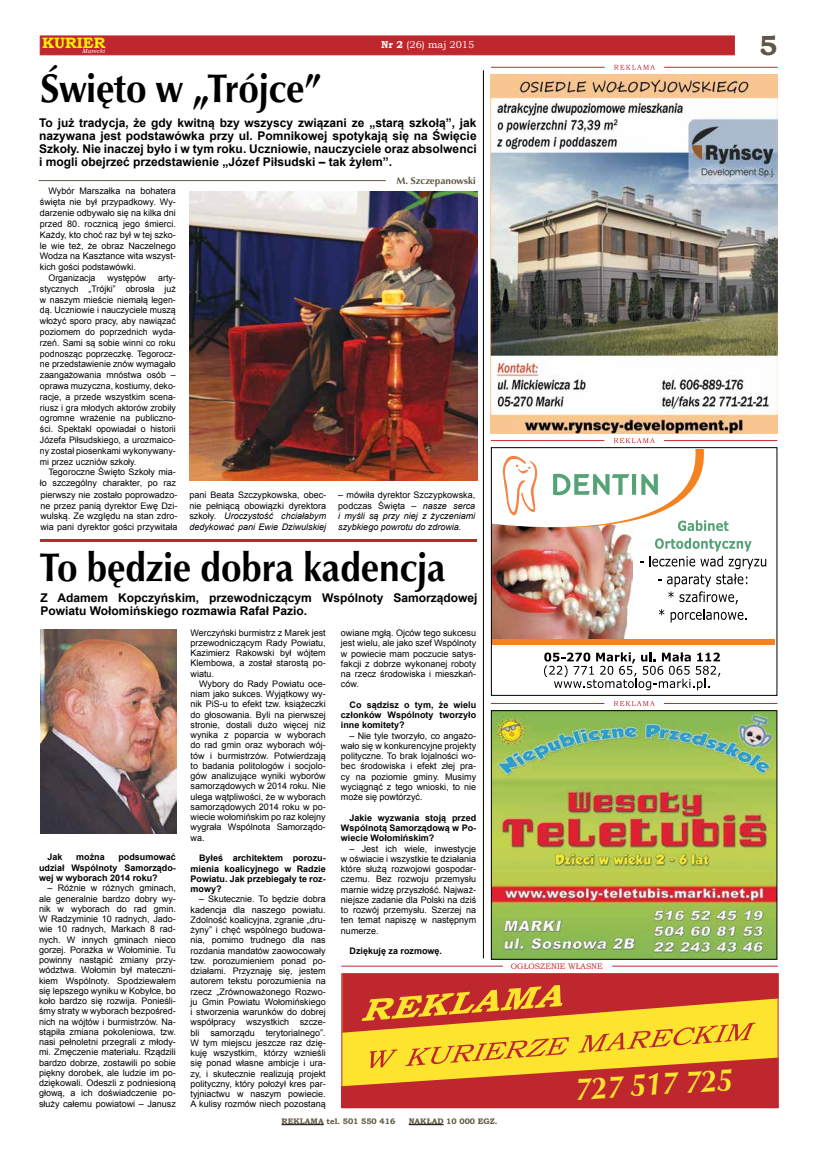
<style>
.page{position:relative;width:820px;height:1163px;background:#fff}
.page>*{position:absolute;margin:0;border:0;box-sizing:border-box;transform-origin:0 0}
.t1{font:700 41px "Classico URW";color:#000;scale:.9 1}
.t2{font:italic 700 32px "Classico URW";color:#fce42f;scale:.9 1}
.t3{font:700 27.7px "Bookman Old Style";color:#5f5643}
.t4{font:700 15px "Bookman Old Style";color:#fff200}
.t5{font:700 12px/13px "Arial";color:#000;text-align:justify}
.t6{font:700 10px "Classico URW";color:#5f5643}
.t7{font:10px "Bookman Old Style";color:#fff}
.t8{font:9px/10.3px "Arial";color:#000;text-align:justify}
.t9{font:700 9px/10.3px "Arial";color:#000;text-align:justify}
.t10{font:italic 9px/10.8px "Arial";color:#000;text-align:justify}
.t11{font:700 8px "Bookman Old Style";color:#5f5643}
.t12{font:8px "Bookman Old Style";color:#bf272e}
.t13{font:italic 6px "Bookman Old Style";color:#fff}
.s1{font-weight:700}
.s2{font-style:italic}
.s3{font-style:normal}
</style>
<div class="page">
<div style="left:40px;top:35px;width:694px;height:20px;background:#bf272e;border:1px solid #bf272e"></div>
<hr style="left:281px;top:1124px;width:42px;height:1px;background:#000">
<hr style="left:408px;top:1124px;width:35px;height:1px;background:#000">
<svg style="left:613px;top:701px;width:41px;height:4px"></svg>
<hr style="left:490px;top:703px;width:114px;height:1px;background:#bf272e">
<hr style="left:663px;top:703px;width:114px;height:1px;background:#bf272e">
<img style="left:492px;top:712px;width:283px;height:245px">
<div style="left:490px;top:710px;width:287px;height:249px;border:1px solid #000"></div>
<hr style="left:482px;top:70px;width:1px;height:888px;background:#000">
<hr style="left:490px;top:440px;width:114px;height:1px;background:#bf272e">
<hr style="left:663px;top:440px;width:114px;height:1px;background:#bf272e">
<img style="left:492px;top:622px;width:136px;height:16px">
<img style="left:491px;top:438px;width:275px;height:184px">
<svg style="left:544px;top:652px;width:176px;height:38px"></svg>
<div style="left:491px;top:638px;width:283px;height:6px;background:#f58220"></div>
<div style="left:490px;top:447px;width:287px;height:248px;border:1px solid #000"></div>
<svg style="left:341px;top:973px;width:437px;height:134px;background:#d8772e"></svg>
<hr style="left:341px;top:965px;width:162px;height:1px;background:#bf272e">
<hr style="left:612px;top:965px;width:165px;height:1px;background:#bf272e">
<svg style="left:614px;top:65px;width:40px;height:5px"></svg>
<hr style="left:491px;top:67px;width:113px;height:1px;background:#bf272e">
<hr style="left:664px;top:67px;width:113px;height:1px;background:#bf272e">
<img style="left:490px;top:75px;width:286px;height:358px">
<img style="left:189px;top:191px;width:288px;height:289px">
<hr style="left:39px;top:180px;width:347px;height:1px;background:#5f5643">
<hr style="left:40px;top:539px;width:436px;height:3px;background:#bf272e">
<img style="left:40px;top:629px;width:136px;height:204px">
<h3 class="t4" style="left:42px;top:32px;width:65px">KURIER</h3>
<p class="t13" style="left:82px;top:47px;width:24px">Marecki</p>
<p class="t7" style="left:381px;top:39px;width:95px"><span class="s1">Nr 2</span> (26) maj 2015</p>
<h3 class="t3" style="left:758px;top:26px;width:20px">5</h3>
<h1 class="t1" style="left:40px;top:62px;width:314px">Święto w „Trójce”</h1>
<p class="t5" style="left:39px;top:116px;width:439px">To już tradycja, że gdy kwitną bzy wszyscy związani ze „starą szkołą”, jak nazywana jest podstawówka przy ul. Pomnikowej spotykają się na Święcie Szkoły. Nie inaczej było i w tym roku. Uczniowie, nauczyciele oraz absolwenci i mogli obejrzeć przedstawienie „Józef Piłsudski – tak żyłem”.</p>
<p class="t6" style="left:396px;top:174px;width:81px">M. Szczepanowski</p>
<p class="t8" style="left:48px;top:186px;width:129px">Wybór Marszałka na bohatera</p>
<p class="t8" style="left:40px;top:197px;width:137px">święta nie był przypadkowy. Wy-</p>
<p class="t8" style="left:40px;top:208px;width:137px">darzenie odbywało się na kilka dni</p>
<p class="t8" style="left:40px;top:219px;width:137px">przed 80. rocznicą jego śmierci.</p>
<p class="t8" style="left:40px;top:229px;width:137px">Każdy, kto choć raz był w tej szko-</p>
<p class="t8" style="left:40px;top:240px;width:137px">le wie też, że obraz Naczelnego</p>
<p class="t8" style="left:40px;top:251px;width:137px">Wodza na Kasztance wita wszyst-</p>
<p class="t8" style="left:40px;top:262px;width:98px">kich gości podstawówki.</p>
<p class="t8" style="left:48px;top:273px;width:49px">Organizacja</p>
<p class="t8" style="left:107px;top:273px;width:40px">występów</p>
<p class="t8" style="left:40px;top:272px;width:137px;line-height:10.8px;text-indent:118px">arty&shy;stycznych „Trójki” obrosła już w naszym mieście niemałą legen&shy;dą. Uczniowie i nauczyciele muszą włożyć sporo pracy, aby nawiązać poziomem do poprzednich wyda&shy;rzeń. Sami są sobie winni co roku podnosząc poprzeczkę. Tegorocz&shy;ne przedstawienie znów wymagało zaangażowania mnóstwa osób – oprawa muzyczna, kostiumy, deko&shy;racje, a przede wszystkim scena&shy;riusz i gra młodych aktorów zrobiły ogromne wrażenie na publiczno&shy;ści. Spektakl opowiadał o historii Józefa Piłsudskiego, a urozmaico&shy;ny został piosenkami wykonywany&shy;mi przez uczniów szkoły.</p>
<p class="t8" style="left:40px;top:467px;width:139px;line-height:10.9px;text-align:left;text-indent:9px">Tegoroczne Święto Szkoły mia&shy;ło szczególny charakter, po raz pierwszy nie zostało poprowadzo&shy;ne przez panią dyrektor Ewę Dzi&shy;wulską. Ze względu na stan zdro&shy;wia pani dyrektor gości przywitała</p>
<p class="t8" style="left:189px;top:489px;width:138px;line-height:10.8px">pani Beata Szczypkowska, obec&shy;nie pełniącą obowiązki dyrektora szkoły. <span class="s2">Uroczystość chciałabym dedykować pani Ewie Dziwulskiej</span></p>
<p class="t10" style="left:338px;top:489px;width:138px"><span class="s3">– mówiła dyrektor Szczypkowska, podczas Święta –</span> nasze serca i myśli są przy niej z życzeniami szybkiego powrotu do zdrowia.</p>
<h1 class="t1" style="left:40px;top:542px;width:451px">To będzie dobra kadencja</h1>
<h3 class="t5" style="left:40px;top:591px;width:438px">Z Adamem Kopczyńskim, przewodniczącym Wspólnoty Samorządowej<br>Powiatu Wołomińskiego rozmawia Rafał Pazio.</h3>
<p class="t9" style="left:39px;top:852px;width:138px;text-indent:79px">podsumować udział Wspólnoty Samorządo&shy;wej w wyborach 2014 roku?</p>
<p class="t8" style="left:39px;top:882px;width:138px;text-indent:9px">– Różnie w różnych gminach, ale generalnie bardzo dobry wy&shy;nik w wyborach do rad gmin.<br>W Radzyminie 10 radnych, Jado&shy;wie 10 radnych, Markach 8 rad&shy;nych. W innych gminach nieco gorzej. Porażka w Wołominie. Tu powinny nastąpić zmiany przy&shy;wództwa. Wołomin był mateczni&shy;kiem Wspólnoty. Spodziewałem się lepszego wyniku w Kobyłce, bo koło bardzo się rozwija. Ponieśli&shy;śmy straty w wyborach bezpośred&shy;nich na wójtów i burmistrzów. Na&shy;stąpiła zmiana pokoleniowa, tzw. nasi pełnoletni przegrali z młody&shy;mi. Zmęczenie materiału. Rządzili bardzo dobrze, zostawili po sobie piękny dorobek, ale ludzie im po&shy;dziękowali. Odeszli z podniesioną głową, a ich doświadczenie po&shy;służy całemu powiatowi – Janusz</p>
<p class="t9" style="left:48px;top:852px;width:17px">Jak</p>
<p class="t9" style="left:76px;top:852px;width:30px">można</p>
<p class="t8" style="left:190px;top:627px;width:137px">Werczyński burmistrz z Marek jest przewodniczącym Rady Powiatu, Kazimierz Rakowski był wójtem Klembowa, a został starostą po&shy;wiatu.</p>
<p class="t8" style="left:190px;top:678px;width:137px;text-indent:9px">Wybory do Rady Powiatu oce&shy;niam jako sukces. Wyjątkowy wy&shy;nik PiS-u to efekt tzw. książeczki do głosowania. Byli na pierwszej stronie, dostali dużo więcej niż wynika z poparcia w wyborach do rad gmin oraz wyborach wój&shy;tów i burmistrzów. Potwierdzają to badania politologów i socjolo&shy;gów analizujące wyniki wyborów samorządowych w 2014 roku. Nie ulega wątpliwości, że w wyborach samorządowych 2014 roku w po&shy;wiecie wołomińskim po raz kolejny wygrała Wspólnota Samorządo&shy;wa.</p>
<p class="t9" style="left:190px;top:853px;width:137px;text-indent:9px">Byłeś architektem porozu&shy;mienia koalicyjnego w Radzie Powiatu. Jak przebiegały te roz&shy;mowy?</p>
<p class="t8" style="left:190px;top:893px;width:137px;text-indent:9px">– Skutecznie. To będzie dobra kadencja dla naszego powiatu.<br>Zdolność koalicyjna, zgranie „dru&shy;żyny” i chęć wspólnego budowa&shy;nia, pomimo trudnego dla nas rozdania mandatów zaowocowały tzw. porozumieniem ponad po&shy;działami. Przyznaję się, jestem autorem tekstu porozumienia na rzecz „Zrównoważonego Rozwo&shy;ju Gmin Powiatu Wołomińskiego i stworzenia warunków do dobrej współpracy wszystkich szcze&shy;bli samorządu terytorialnego”.<br>W tym miejscu jeszcze raz dzię&shy;kuję wszystkim, którzy wznieśli się ponad własne ambicje i ura&shy;zy, i skutecznie realizują projekt polityczny, który położył kres par&shy;tyjniactwu w naszym powiecie.<br>A kulisy rozmów niech pozostaną</p>
<p class="t8" style="left:341px;top:627px;width:137px">owiane mgłą. Ojców tego sukcesu jest wielu, ale jako szef Wspólnoty w powiecie mam poczucie satys&shy;fakcji z dobrze wykonanej roboty na rzecz środowiska i mieszkań&shy;ców.</p>
<p class="t9" style="left:341px;top:699px;width:137px;text-indent:9px">Co sądzisz o tym, że wielu członków Wspólnoty tworzyło inne komitety?</p>
<p class="t8" style="left:341px;top:730px;width:137px;text-indent:9px">– Nie tyle tworzyło, co angażo&shy;wało się w konkurencyjne projekty polityczne. To brak lojalności wo&shy;bec środowiska i efekt złej pra&shy;cy na poziomie gminy. Musimy wyciągnąć z tego wnioski, to nie może się powtórzyć.</p>
<p class="t9" style="left:341px;top:812px;width:137px;text-indent:9px">Jakie wyzwania stoją przed Wspólnotą Samorządową w Po&shy;wiecie Wołomińskim?</p>
<p class="t8" style="left:341px;top:843px;width:137px;text-indent:9px">– Jest ich wiele, inwestycje w oświacie i wszystkie te działania które służą rozwojowi gospodar&shy;czemu. Bez rozwoju przemysłu marnie widzę przyszłość. Najważ&shy;niejsze zadanie dla Polski na dziś to rozwój przemysłu. Szerzej na ten temat napiszę w następnym numerze.</p>
<p class="t9" style="left:349px;top:945px;width:94px">Dziękuję za rozmowę.</p>
<p class="t11" style="left:281px;top:1114px;width:115px">REKLAMA tel. 501 550 416</p>
<p class="t11" style="left:408px;top:1114px;width:90px">NAKŁAD 10 000 EGZ.</p>
<p class="t12" style="left:510px;top:960px;width:94px">OGŁOSZENIE WŁASNE</p>
<h2 class="t2" style="left:573px;top:1069px;width:177px;rotate:-4deg">727 517 725</h2>
</div>
